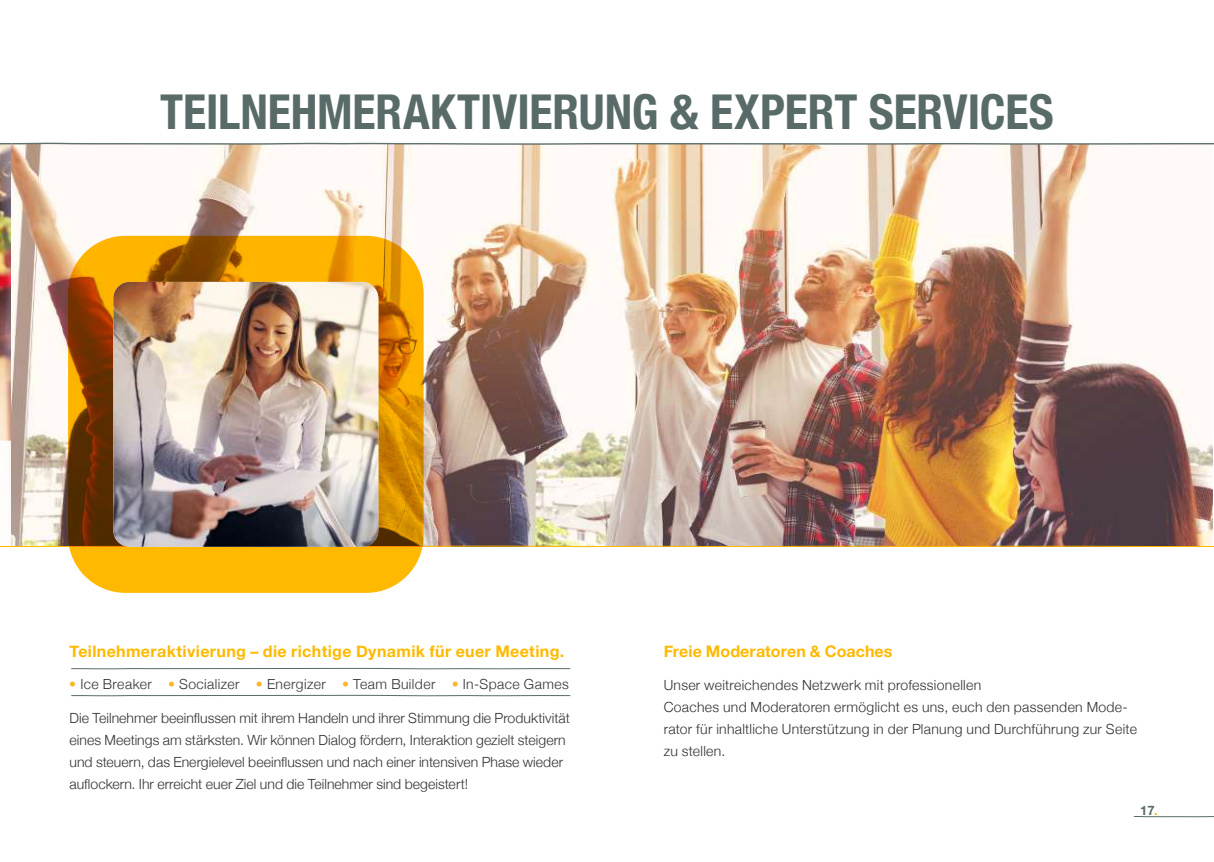
<style>
.page{position:relative;width:1214px;height:862px;background:#fff}
.page>*{position:absolute;margin:0;border:0;box-sizing:border-box;transform-origin:0 0}
.t1{font:700 condensed 48px "Helvetica Neue";letter-spacing:-.005em;color:#596b69}
.t2{font:700 16px "Helvetica Neue";letter-spacing:.02em;color:#ffb900}
.t3{font:300 14px/22px "Helvetica Neue";letter-spacing:.005em;color:#313130}
.t4{font:300 14px "Helvetica Neue";letter-spacing:.03em;color:#333233}
.t5{font:700 13px "Helvetica Neue";color:#596b69}
.s1{color:#fcb728}
</style>
<div class="page">
<img style="left:0;top:145px;width:11px;height:295px">
<img style="left:11px;top:145px;width:1179px;height:295px">
<svg style="left:0;top:142px;width:1213px;height:3px"></svg>
<img style="left:0;top:440px;width:1213px;height:153px">
<svg style="left:71px;top:667px;width:500px;height:2px"></svg>
<svg style="left:71px;top:694px;width:500px;height:2px"></svg>
<svg style="left:68px;top:236px;width:355px;height:357px;background:#d08901"></svg>
<img style="left:113px;top:282px;width:265px;height:265px">
<svg style="left:1133px;top:816px;width:80px;height:1px"></svg>
<h1 class="t1" style="left:160px;top:72px;width:895px">TEILNEHMERAKTIVIERUNG &amp; EXPERT SERVICES</h1>
<p class="t2" style="left:69px;top:638px;width:496px">Teilnehmeraktivierung – die richtige Dynamik für euer Meeting.</p>
<p class="t4" style="left:69px;top:673px;width:501px"><span class="s1">•</span> Ice Breaker <span class="s1">•</span> Socializer <span class="s1">•</span> Energizer <span class="s1">•</span> Team Builder <span class="s1">•</span> In-Space Games</p>
<p class="t3" style="left:69px;top:705px;width:502px">Die Teilnehmer beeinflussen mit ihrem Handeln und ihrer Stimmung die Produktivität eines Meetings am stärksten. Wir können Dialog fördern, Interaktion gezielt steigern und steuern, das Energielevel beeinflussen und nach einer intensiven Phase wieder auflockern. Ihr erreicht euer Ziel und die Teilnehmer sind begeistert!</p>
<p class="t2" style="left:663px;top:638px;width:230px">Freie Moderatoren &amp; Coaches</p>
<p class="t3" style="left:663px;top:672px;width:474px">Unser weitreichendes Netzwerk mit professionellen<br>Coaches und Moderatoren ermöglicht es uns, euch den passenden Mode&shy;rator für inhaltliche Unterstützung in der Planung und Durchführung zur Seite zu stellen.</p>
<p class="t5" style="left:1140px;top:800px;width:19px">17<span class="s1">.</span></p>
</div>
